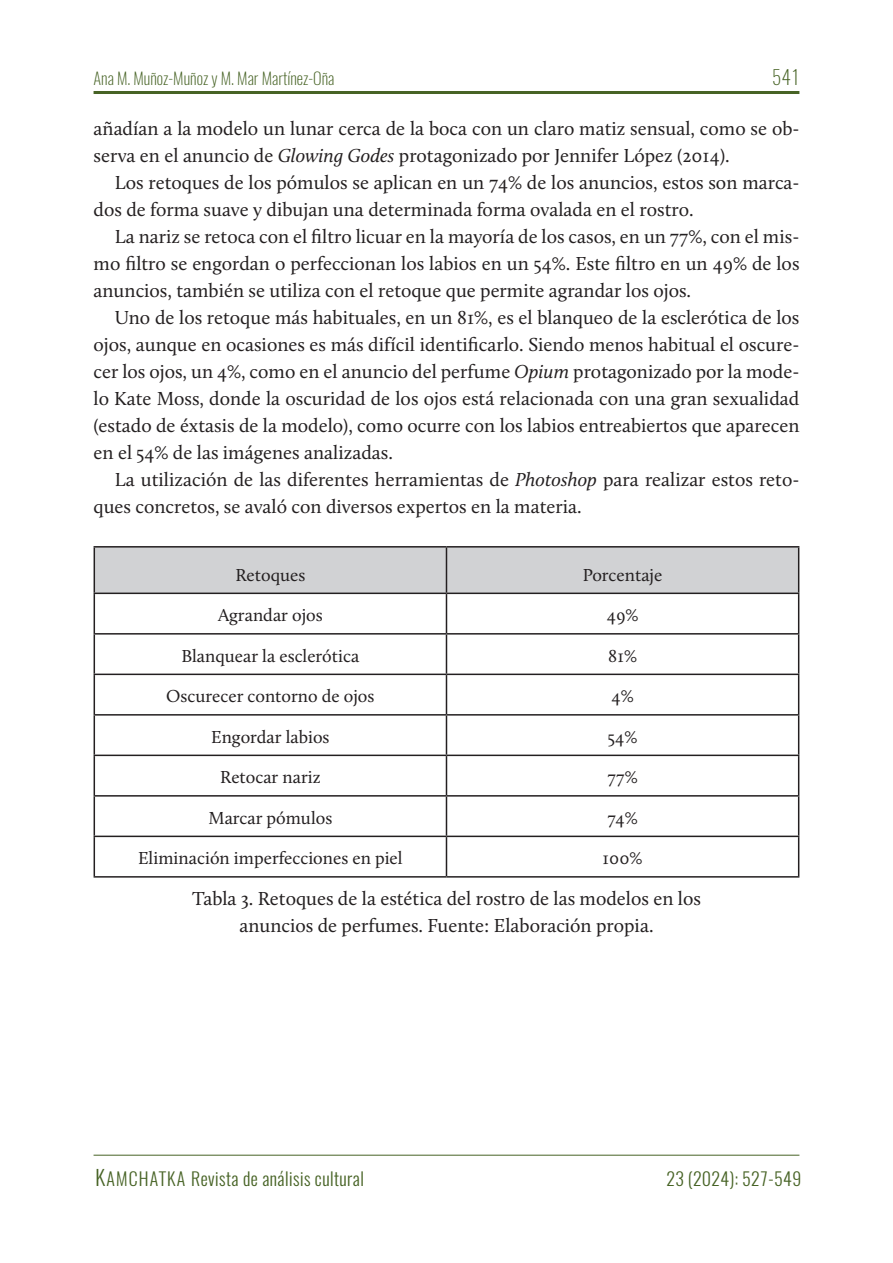
<style>
.page{position:relative;width:893px;height:1263px;background:#fff}
.page>*{position:absolute;margin:0;border:0;box-sizing:border-box;transform-origin:0 0}
.Cuerpo_texto{font:19.5px/27px "Calluna";color:#231f20}
.Pie_de_foto{font:19.5px/27px "Calluna";color:#231f20;text-align:center}
.t1{font:200 19.5px "Oswald";color:#476325}
.Bibliografía{font:18px "Calluna";color:#231f20}
.t2{font:italic 300 18px "Oswald";letter-spacing:.04em;color:#476325}
.t3{font:200 16.5px "Oswald";color:#476325}
.s1{font-style:italic}
.s2{font-size:21px}
</style>
<div class="page">
<hr style="left:94px;top:1155px;width:705px;height:1px;background:#476325">
<hr style="left:94px;top:91px;width:705px;height:3px;background:#476325">
<div style="left:95px;top:548px;width:703px;height:45px;background:#d1d2d4"></div>
<hr style="left:446px;top:594px;width:1px;height:39px;background:#231f20">
<hr style="left:94px;top:633px;width:352px;height:2px;background:#231f20">
<hr style="left:446px;top:633px;width:353px;height:2px;background:#231f20">
<hr style="left:446px;top:635px;width:1px;height:39px;background:#231f20">
<hr style="left:94px;top:674px;width:352px;height:1px;background:#231f20">
<hr style="left:446px;top:674px;width:353px;height:1px;background:#231f20">
<hr style="left:446px;top:675px;width:1px;height:39px;background:#231f20">
<hr style="left:94px;top:714px;width:352px;height:2px;background:#231f20">
<hr style="left:446px;top:714px;width:353px;height:2px;background:#231f20">
<hr style="left:446px;top:716px;width:1px;height:39px;background:#231f20">
<hr style="left:94px;top:755px;width:352px;height:1px;background:#231f20">
<hr style="left:446px;top:755px;width:353px;height:1px;background:#231f20">
<hr style="left:446px;top:756px;width:1px;height:39px;background:#231f20">
<hr style="left:94px;top:795px;width:352px;height:2px;background:#231f20">
<hr style="left:446px;top:795px;width:353px;height:2px;background:#231f20">
<hr style="left:446px;top:797px;width:1px;height:39px;background:#231f20">
<hr style="left:94px;top:836px;width:352px;height:1px;background:#231f20">
<hr style="left:446px;top:836px;width:353px;height:1px;background:#231f20">
<hr style="left:446px;top:837px;width:1px;height:39px;background:#231f20">
<hr style="left:446px;top:548px;width:1px;height:45px;background:#231f20">
<hr style="left:94px;top:546px;width:352px;height:2px;background:#231f20">
<hr style="left:94px;top:548px;width:1px;height:45px;background:#231f20">
<hr style="left:446px;top:546px;width:353px;height:2px;background:#231f20">
<hr style="left:798px;top:548px;width:1px;height:45px;background:#231f20">
<hr style="left:94px;top:593px;width:352px;height:1px;background:#231f20">
<hr style="left:94px;top:594px;width:1px;height:39px;background:#231f20">
<hr style="left:446px;top:593px;width:353px;height:1px;background:#231f20">
<hr style="left:798px;top:594px;width:1px;height:39px;background:#231f20">
<hr style="left:94px;top:635px;width:1px;height:39px;background:#231f20">
<hr style="left:798px;top:635px;width:1px;height:39px;background:#231f20">
<hr style="left:94px;top:675px;width:1px;height:39px;background:#231f20">
<hr style="left:798px;top:675px;width:1px;height:39px;background:#231f20">
<hr style="left:94px;top:716px;width:1px;height:39px;background:#231f20">
<hr style="left:798px;top:716px;width:1px;height:39px;background:#231f20">
<hr style="left:94px;top:756px;width:1px;height:39px;background:#231f20">
<hr style="left:798px;top:756px;width:1px;height:39px;background:#231f20">
<hr style="left:94px;top:797px;width:1px;height:39px;background:#231f20">
<hr style="left:798px;top:797px;width:1px;height:39px;background:#231f20">
<hr style="left:94px;top:837px;width:1px;height:39px;background:#231f20">
<hr style="left:798px;top:837px;width:1px;height:39px;background:#231f20">
<hr style="left:94px;top:876px;width:352px;height:2px;background:#231f20">
<hr style="left:446px;top:876px;width:353px;height:2px;background:#231f20">
<p class="t3" style="left:94px;top:67px;width:242px">Ana M. Muñoz-Muñoz y M. Mar Martínez-Oña</p>
<p class="t1" style="left:772px;top:64px;width:29px">541</p>
<p class="Cuerpo_texto" style="left:94px;top:115px;width:707px">añadían a la modelo un lunar cerca de la boca con un claro matiz sensual, como se ob&shy;serva en el anuncio de <span class="s1">Glowing Godes</span> protagonizado por Jennifer López (2014).</p>
<p class="Cuerpo_texto" style="left:94px;top:169px;width:707px;text-indent:21px">Los retoques de los pómulos se aplican en un 74% de los anuncios, estos son marca&shy;dos de forma suave y dibujan una determinada forma ovalada en el rostro.</p>
<p class="Cuerpo_texto" style="left:94px;top:223px;width:707px;text-align:justify;text-indent:21px">La nariz se retoca con el filtro licuar en la mayoría de los casos, en un 77%, con el mis&shy;mo filtro se engordan o perfeccionan los labios en un 54%. Este filtro en un 49% de los anuncios, también se utiliza con el retoque que permite agrandar los ojos.</p>
<p class="Cuerpo_texto" style="left:94px;top:304px;width:707px;text-align:justify;text-indent:21px">Uno de los retoque más habituales, en un 81%, es el blanqueo de la esclerótica de los ojos, aunque en ocasiones es más difícil identificarlo. Siendo menos habitual el oscure&shy;cer los ojos, un 4%, como en el anuncio del perfume <span class="s1">Opium</span> protagonizado por la mode&shy;lo Kate Moss, donde la oscuridad de los ojos está relacionada con una gran sexualidad (estado de éxtasis de la modelo), como ocurre con los labios entreabiertos que aparecen en el 54% de las imágenes analizadas.</p>
<p class="Cuerpo_texto" style="left:94px;top:466px;width:707px;text-indent:21px">La utilización de las diferentes herramientas de <span class="s1">Photoshop</span> para realizar estos reto&shy;ques concretos, se avaló con diversos expertos en la materia.</p>
<p class="Bibliografía" style="left:235px;top:564px;width:71px">Retoques</p>
<p class="Bibliografía" style="left:583px;top:564px;width:81px">Porcentaje</p>
<p class="Bibliografía" style="left:218px;top:604px;width:106px">Agrandar ojos</p>
<p class="Bibliografía" style="left:607px;top:604px;width:33px">49%</p>
<p class="Bibliografía" style="left:181px;top:645px;width:179px">Blanquear la esclerótica</p>
<p class="Bibliografía" style="left:608px;top:645px;width:30px">81%</p>
<p class="Bibliografía" style="left:166px;top:685px;width:210px">Oscurecer contorno de ojos</p>
<p class="Bibliografía" style="left:611px;top:685px;width:24px">4%</p>
<p class="Bibliografía" style="left:211px;top:726px;width:120px">Engordar labios</p>
<p class="Bibliografía" style="left:608px;top:726px;width:31px">54%</p>
<p class="Bibliografía" style="left:220px;top:766px;width:102px">Retocar nariz</p>
<p class="Bibliografía" style="left:608px;top:766px;width:31px">77%</p>
<p class="Bibliografía" style="left:208px;top:807px;width:125px">Marcar pómulos</p>
<p class="Bibliografía" style="left:607px;top:807px;width:32px">74%</p>
<p class="Bibliografía" style="left:138px;top:847px;width:266px">Eliminación imperfecciones en piel</p>
<p class="Bibliografía" style="left:603px;top:847px;width:41px">100%</p>
<p class="Pie_de_foto" style="left:192px;top:884px;width:510px">Tabla 3. Retoques de la estética del rostro de las modelos en los anuncios de perfumes. Fuente: Elaboración propia.</p>
<p class="t2" style="left:96px;top:1166px;width:273px"><span class="s2">K</span>AMCHATKA Revista de análisis cultural</p>
<p class="t2" style="left:667px;top:1166px;width:139px">23 (2024): 527-549</p>
</div>
